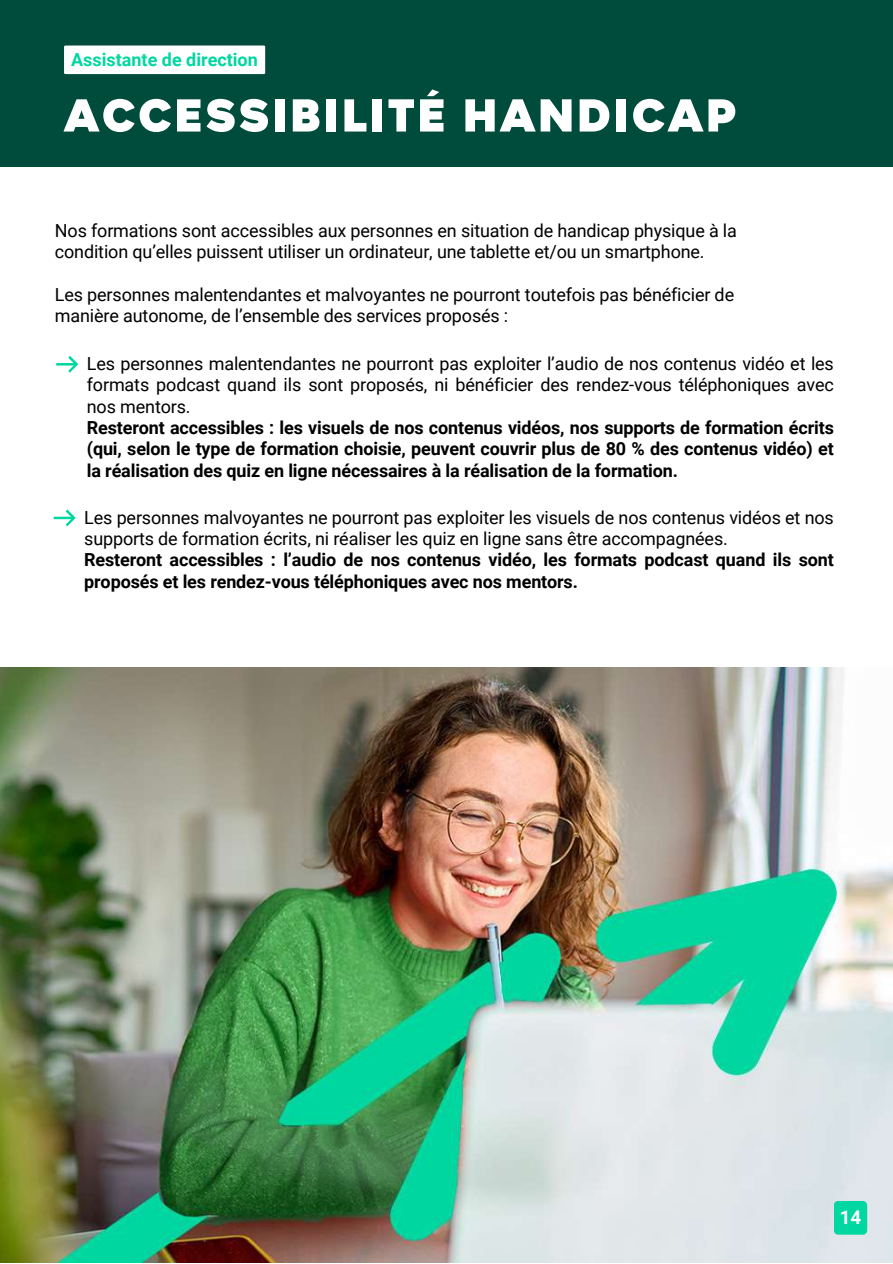
<style>
.page{position:relative;width:893px;height:1264px;background:#fff}
.page>*{position:absolute;margin:0;border:0;box-sizing:border-box;transform-origin:0 0}
.t1{font:900 52.5px "Magenos";letter-spacing:.055em;color:#fff}
.t2{font:700 18.9px "Roboto";color:#fff}
.t3{font:18px/21.3px "Roboto";letter-spacing:-.005em;color:#000}
.t4{font:700 18px/21.3px "Roboto";letter-spacing:-.01em;color:#000;text-align:justify}
.t5{font:700 18px "Roboto";color:#00d7a1}
</style>
<div class="page">
<div style="left:0;top:0;width:892px;height:166px;background:#004c3c"></div>
<img style="left:0;top:667px;width:892px;height:595px">
<div style="left:833px;top:1200px;width:34px;height:34px;background:#00d7a1;border-radius:4px"></div>
<svg style="left:56px;top:356px;width:22px;height:16px"></svg>
<svg style="left:54px;top:509px;width:21px;height:17px"></svg>
<div style="left:64px;top:46px;width:201px;height:28px;background:#fff"></div>
<p class="t5" style="left:71px;top:49px;width:188px">Assistante de direction</p>
<h1 class="t1" style="left:64px;top:87px;width:673px">ACCESSIBILITÉ HANDICAP</h1>
<p class="t3" style="left:55px;top:220px;width:683px">Nos formations sont accessibles aux personnes en situation de handicap physique à la condition qu’elles puissent utiliser un ordinateur, une tablette et/ou un smartphone.</p>
<p class="t3" style="left:55px;top:284px;width:680px">Les personnes malentendantes et malvoyantes ne pourront toutefois pas bénéficier de manière autonome, de l’ensemble des services proposés :</p>
<p class="t3" style="left:87px;top:353px;width:748px;text-align:justify">Les personnes malentendantes ne pourront pas exploiter l’audio de nos contenus vidéo et les formats podcast quand ils sont proposés, ni bénéficier des rendez-vous téléphoniques avec nos mentors.</p>
<p class="t4" style="left:87px;top:417px;width:748px">Resteront accessibles : les visuels de nos contenus vidéos, nos supports de formation écrits (qui, selon le type de formation choisie, peuvent couvrir plus de 80 % des contenus vidéo) et la réalisation des quiz en ligne nécessaires à la réalisation de la formation.</p>
<p class="t3" style="left:84px;top:507px;width:751px">Les personnes malvoyantes ne pourront pas exploiter les visuels de nos contenus vidéos et nos supports de formation écrits, ni réaliser les quiz en ligne sans être accompagnées.</p>
<p class="t4" style="left:84px;top:549px;width:751px">Resteront accessibles : l’audio de nos contenus vidéo, les formats podcast quand ils sont proposés et les rendez-vous téléphoniques avec nos mentors.</p>
<p class="t2" style="left:839px;top:1206px;width:23px">14</p>
</div>
